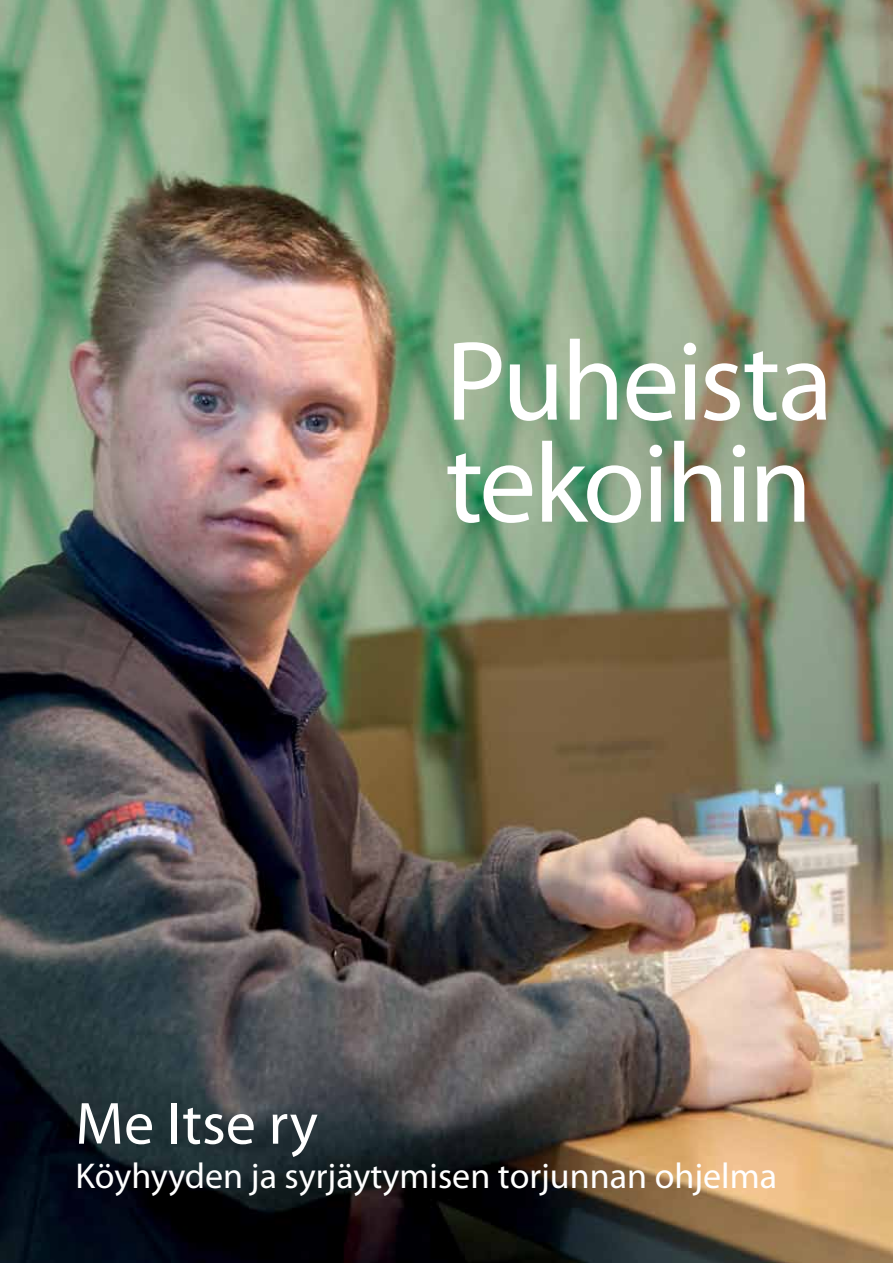
<style>
.page{position:relative;width:893px;height:1263px;background:#fff}
.page>*{position:absolute;margin:0;border:0;box-sizing:border-box;transform-origin:0 0}
.t1{font:114px/102px "Myriad Pro";letter-spacing:-.03em;color:#fff}
.t2{font:60px "Myriad Pro";letter-spacing:.005em;color:#fff}
.t3{font:36px "Myriad Pro";color:#fff}
</style>
<div class="page">
<img style="left:0;top:0;width:893px;height:1263px">
<h1 class="t1" style="left:445px;top:329px;width:389px">Puheista tekoihin</h1>
<h2 class="t2" style="left:75px;top:1086px;width:244px">Me Itse ry</h2>
<p class="t3" style="left:75px;top:1154px;width:703px">Köyhyyden ja syrjäytymisen torjunnan ohjelma</p>
</div>
